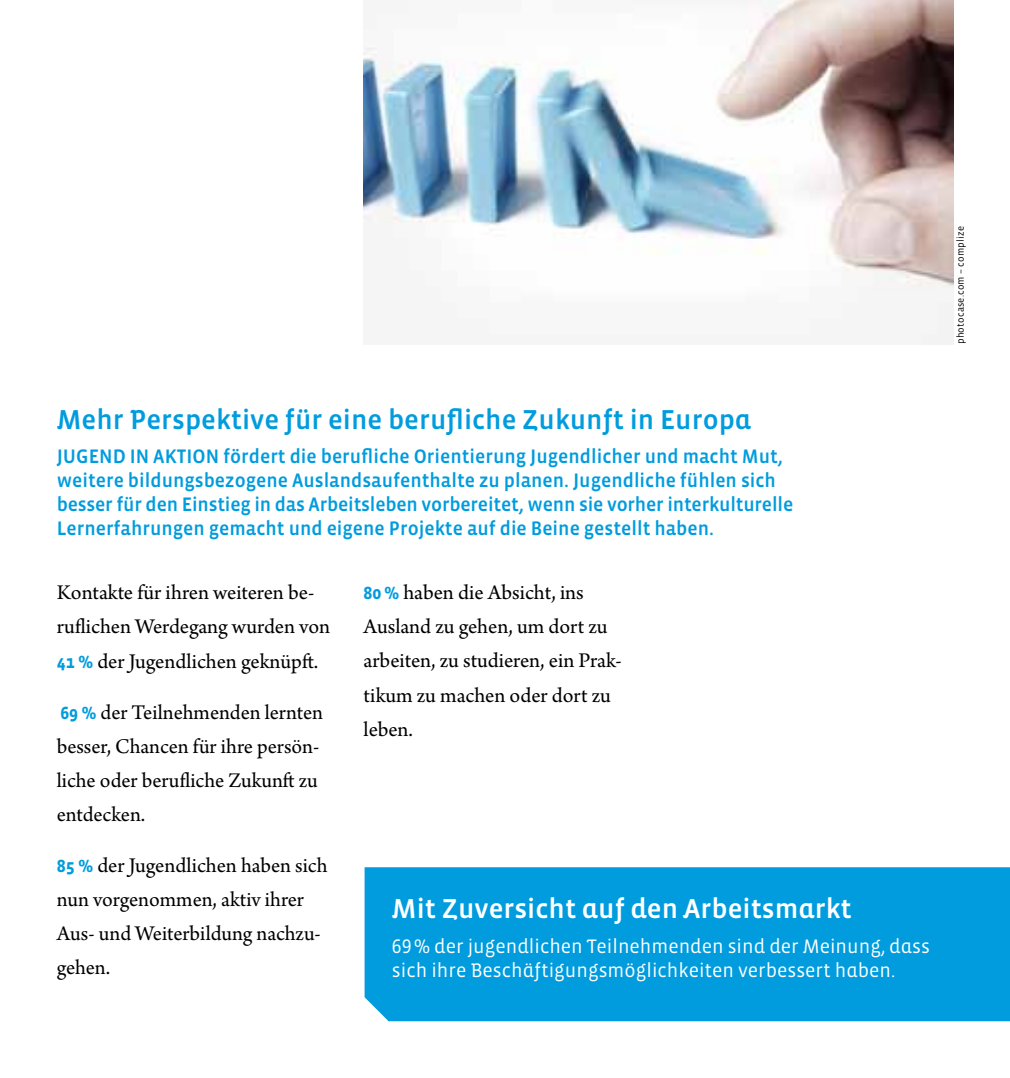
<style>
.page{position:relative;width:1010px;height:1078px;background:#fff}
.page>*{position:absolute;margin:0;border:0;box-sizing:border-box;transform-origin:0 0}
.t1{font:28px "Vista Sans Alt Med";color:#009cde}
.t2{font:28px "Vista Sans Alt Med";color:#fff}
.t3{font:22px/34px "Arno Pro";color:#000}
.t4{font:20px/24px "Vista Sans Med";color:#009cde}
.t5{font:20px/24px "Vista Sans Alt";color:#fff}
.t6{font:10px "Vista Sans";letter-spacing:.02em;color:#000}
.s1{font-family:"Vista Sans";font-weight:700;font-size:18px;color:#009cde}
</style>
<div class="page">
<img style="left:363px;top:0;width:589px;height:344px">
<div style="left:364px;top:867px;width:645px;height:153px;background:#009cde"></div>
<p class="t1" style="left:57px;top:405px;width:695px">Mehr Perspektive für eine berufliche Zukunft in Europa</p>
<p class="t4" style="left:57px;top:445px;width:737px">JUGEND IN AKTION fördert die berufliche Orientierung Jugendlicher und macht Mut, weitere bildungsbezogene Auslandsaufenthalte zu planen. Jugendliche fühlen sich besser für den Einstieg in das Arbeitsleben vorbereitet, wenn sie vorher interkulturelle Lernerfahrungen gemacht und eigene Projekte auf die Beine gestellt haben.</p>
<p class="t3" style="left:57px;top:577px;width:275px">Kontakte für ihren weiteren be&shy;ruflichen Werdegang wurden von<br><span class="s1">41 %</span> der Jugendlichen geknüpft.</p>
<p class="t3" style="left:57px;top:696px;width:268px"><span class="s1">69 %</span> der Teilnehmenden lernten besser, Chancen für ihre persön&shy;liche oder berufliche Zukunft zu entdecken.</p>
<p class="t3" style="left:57px;top:849px;width:272px"><span class="s1">85 %</span> der Jugendlichen haben sich nun vorgenommen, aktiv ihrer<br>Aus- und Weiterbildung nachzu&shy;gehen.</p>
<p class="t3" style="left:363px;top:577px;width:259px"><span class="s1">80 %</span> haben die Absicht, ins<br>Ausland zu gehen, um dort zu arbeiten, zu studieren, ein Prak&shy;tikum zu machen oder dort zu leben.</p>
<p class="t2" style="left:392px;top:893px;width:461px">Mit Zuversicht auf den Arbeitsmarkt</p>
<p class="t5" style="left:392px;top:934px;width:539px">69% der jugendlichen Teilnehmenden sind der Meinung, dass sich ihre Beschäftigungsmöglichkeiten verbessert haben.</p>
<p class="t6" style="left:955px;top:344px;width:119px;rotate:-90deg">photocase.com – complize</p>
</div>
